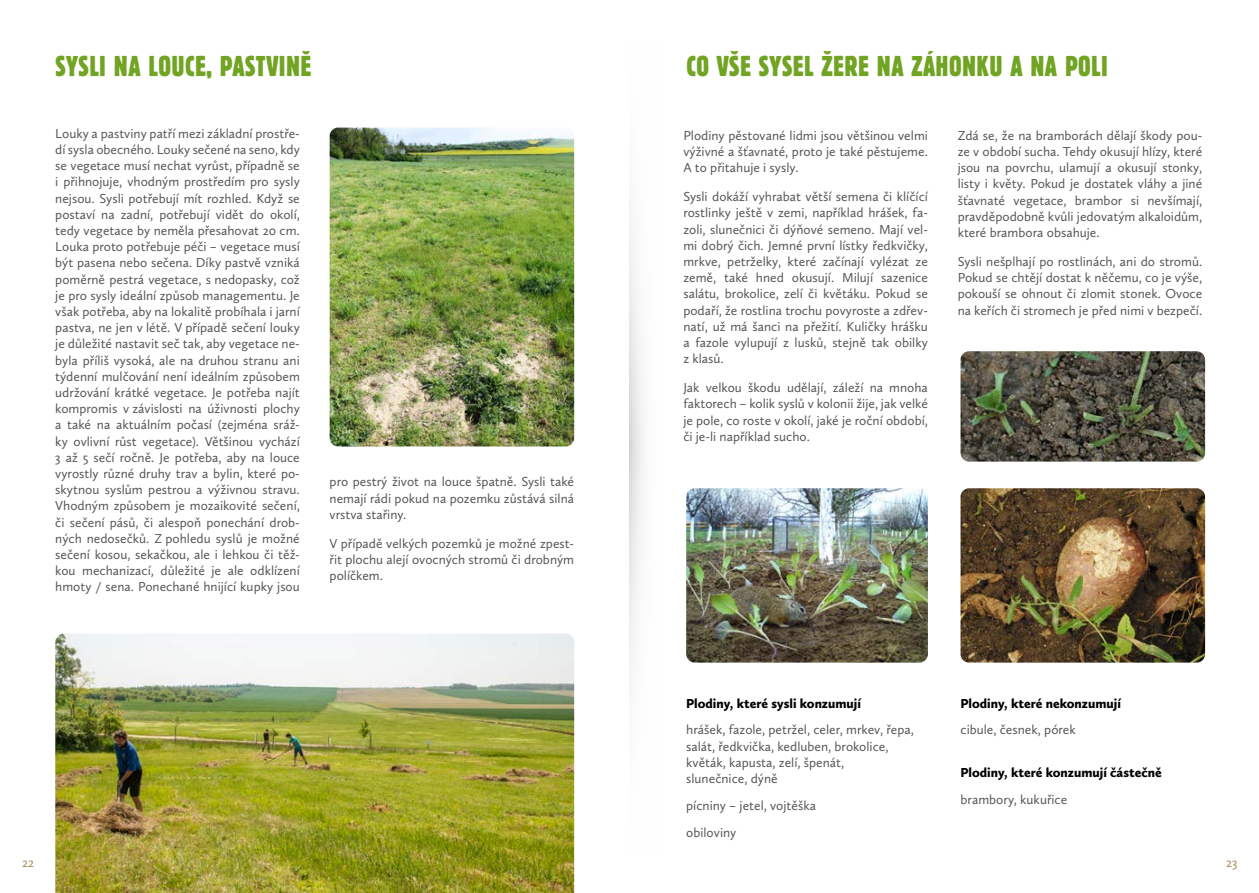
<style>
.page{position:relative;width:1259px;height:893px;background:#fff}
.page>*{position:absolute;margin:0;border:0;box-sizing:border-box;transform-origin:0 0}
.t1{font:30px "Block DOT Regu Extr Cond";letter-spacing:.015em;color:#71a423}
.t2{font:13.5px/16.2px "Calluna Sans";color:#575756;text-align:justify}
.t3{font:900 13.5px "Calluna Sans";color:#000}
.t4{font:13.5px "Calluna Sans";color:#ae8e55}
</style>
<div class="page">
<img style="left:330px;top:128px;width:244px;height:318px">
<img style="left:55px;top:634px;width:519px;height:259px">
<img style="left:686px;top:488px;width:242px;height:175px">
<img style="left:960px;top:351px;width:245px;height:111px">
<img style="left:960px;top:488px;width:245px;height:175px">
<div style="left:629px;top:0;width:47px;height:893px;background:linear-gradient(to right,#f6f6f6,#fff)"></div>
<h1 class="t1" style="left:55px;top:49px;width:257px">SYSLI NA LOUCE, PASTVINĚ</h1>
<p class="t2" style="left:55px;top:125px;width:246px">Louky a pastviny patří mezi základní prostře&shy;dí sysla obecného. Louky sečené na seno, kdy se vegetace musí nechat vyrůst, případně se i přihnojuje, vhodným prostředím pro sysly nejsou. Sysli potřebují mít rozhled. Když se postaví na zadní, potřebují vidět do okolí, tedy vegetace by neměla přesahovat 20 cm.<br>Louka proto potřebuje péči – vegetace musí být pasena nebo sečena. Díky pastvě vzniká poměrně pestrá vegetace, s nedopasky, což je pro sysly ideální způsob managementu. Je však potřeba, aby na lokalitě probíhala i jarní pastva, ne jen v létě. V případě sečení louky je důležité nastavit seč tak, aby vegetace ne&shy;byla příliš vysoká, ale na druhou stranu ani týdenní mulčování není ideálním způsobem udržování krátké vegetace. Je potřeba najít kompromis v závislosti na úživnosti plochy a také na aktuálním počasí (zejména sráž&shy;ky ovlivní růst vegetace). Většinou vychází 3 až 5 sečí ročně. Je potřeba, aby na louce vyrostly různé druhy trav a bylin, které po&shy;skytnou syslům pestrou a výživnou stravu.<br>Vhodným způsobem je mozaikovité sečení, či sečení pásů, či alespoň ponechání drob&shy;ných nedosečků. Z pohledu syslů je možné sečení kosou, sekačkou, ale i lehkou či těž&shy;kou mechanizací, důležité je ale odklízení hmoty / sena. Ponechané hnijící kupky jsou</p>
<p class="t2" style="left:330px;top:474px;width:246px">pro pestrý život na louce špatně. Sysli také nemají rádi pokud na pozemku zůstává silná vrstva stařiny.</p>
<p class="t2" style="left:330px;top:535px;width:246px">V případě velkých pozemků je možné zpest&shy;řit plochu alejí ovocných stromů či drobným políčkem.</p>
<h1 class="t1" style="left:686px;top:49px;width:423px">CO VŠE SYSEL ŽERE NA ZÁHONKU A NA POLI</h1>
<p class="t2" style="left:683px;top:127px;width:246px">Plodiny pěstované lidmi jsou většinou velmi výživné a šťavnaté, proto je také pěstujeme.<br>A to přitahuje i sysly.</p>
<p class="t2" style="left:683px;top:188px;width:246px">Sysli dokáží vyhrabat větší semena či klíčící rostlinky ještě v zemi, například hrášek, fa&shy;zoli, slunečnici či dýňové semeno. Mají vel&shy;mi dobrý čich. Jemné první lístky ředkvičky, mrkve, petrželky, které začínají vylézat ze země, také hned okusují. Milují sazenice salátu, brokolice, zelí či květáku. Pokud se podaří, že rostlina trochu povyroste a zdřev&shy;natí, už má šanci na přežití. Kuličky hrášku a fazole vylupují z lusků, stejně tak obilky z klasů.</p>
<p class="t2" style="left:683px;top:379px;width:246px">Jak velkou škodu udělají, záleží na mnoha faktorech – kolik syslů v kolonii žije, jak velké je pole, co roste v okolí, jaké je roční období, či je-li například sucho.</p>
<p class="t2" style="left:957px;top:127px;width:246px">Zdá se, že na bramborách dělají škody pou&shy;ze v období sucha. Tehdy okusují hlízy, které jsou na povrchu, ulamují a okusují stonky, listy i květy. Pokud je dostatek vláhy a jiné šťavnaté vegetace, brambor si nevšímají, pravděpodobně kvůli jedovatým alkaloidům, které brambora obsahuje.</p>
<p class="t2" style="left:957px;top:253px;width:246px">Sysli nešplhají po rostlinách, ani do stromů.<br>Pokud se chtějí dostat k něčemu, co je výše, pokouší se ohnout či zlomit stonek. Ovoce na keřích či stromech je před nimi v bezpečí.</p>
<p class="t3" style="left:686px;top:694px;width:176px">Plodiny, které sysli konzumují</p>
<p class="t2" style="left:686px;top:721px;width:229px;text-align:left">hrášek, fazole, petržel, celer, mrkev, řepa, salát, ředkvička, kedluben, brokolice, květák, kapusta, zelí, špenát,<br>slunečnice, dýně</p>
<p class="t2" style="left:686px;top:792px;width:131px;line-height:26.8px">pícniny – jetel, vojtěška obiloviny</p>
<p class="t3" style="left:960px;top:694px;width:162px">Plodiny, které nekonzumují</p>
<p class="t2" style="left:960px;top:721px;width:117px">cibule, česnek, pórek</p>
<p class="t3" style="left:960px;top:764px;width:203px">Plodiny, které konzumují částečně</p>
<p class="t2" style="left:960px;top:791px;width:108px">brambory, kukuřice</p>
<p class="t4" style="left:22px;top:854px;width:13px">22</p>
<p class="t4" style="left:1226px;top:854px;width:13px">23</p>
</div>
